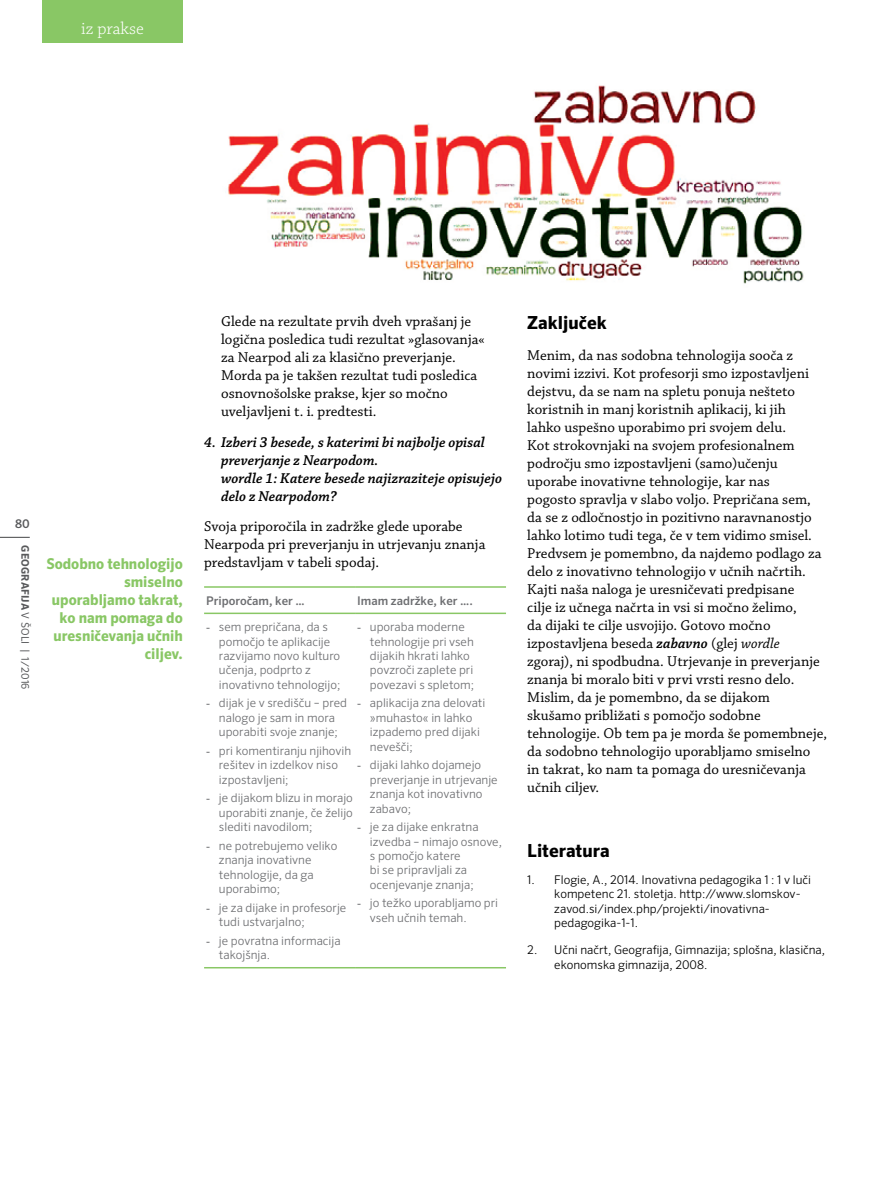
<style>
.page{position:relative;width:893px;height:1191px;background:#fff}
.page>*{position:absolute;margin:0;border:0;box-sizing:border-box;transform-origin:0 0}
.t1{font:700 18px "Sero Pro";color:#000}
.t2{font:300 18px "Chaparral Pro";color:#fff}
.t3{font:15px/18px "Chaparral Pro";color:#000}
.t4{font:italic 600 15px/18px "Chaparral Pro";color:#000}
.t5{font:700 15px/18px "Sero Pro";color:#89c765;text-align:right;scale:.96 1}
.t6{font:300 12px/14.4px "Sero Pro";color:#6d6e71}
.t7{font:300 12px/14.4px "Sero Pro";color:#000}
.t8{font:500 12px "Sero Pro";color:#6d6e71}
.t9{font:500 12px "Sero Pro";color:#58595b}
.t10{font:10.5px "Sero Pro";color:#58595b}
.s1{font-weight:700}
.s2{font-family:"Times New Roman";font-weight:400}
.s3{font-weight:600;font-style:italic}
.s4{font-style:italic}
</style>
<div class="page">
<hr style="left:204px;top:586px;width:151px;height:2px;background:#89c765">
<hr style="left:355px;top:586px;width:151px;height:2px;background:#89c765">
<hr style="left:204px;top:612px;width:151px;height:2px;background:#89c765">
<hr style="left:355px;top:612px;width:151px;height:2px;background:#89c765">
<hr style="left:204px;top:967px;width:151px;height:1px;background:#89c765">
<hr style="left:355px;top:967px;width:151px;height:1px;background:#89c765">
<img style="left:228px;top:85px;width:576px;height:199px">
<hr style="left:0;top:537px;width:30px;height:1px;background:#58595b">
<div style="left:43px;top:0;width:140px;height:43px;background:#89c765"></div>
<p class="t2" style="left:81px;top:18px;width:64px">iz prakse</p>
<p class="t9" style="left:15px;top:516px;width:16px">80</p>
<p class="t10" style="left:32px;top:545px;width:146px;rotate:90deg"><span class="s1">Geografija</span> v šoli | 1/2016</p>
<p class="t5" style="left:46px;top:555px;width:144px">Sodobno tehnologijo smiselno uporabljamo takrat, ko nam pomaga do uresničevanja učnih ciljev.</p>
<p class="t3" style="left:221px;top:313px;width:265px">Glede na rezultate prvih dveh vprašanj je logična posledica tudi rezultat »glasovanja« za Nearpod ali za klasično preverjanje.<br>Morda pa je takšen rezultat tudi posledica osnovnošolske prakse, kjer so močno uveljavljeni t. i. predtesti.</p>
<p class="t4" style="left:221px;top:433px;width:283px;text-indent:-17px">4. Izberi 3 besede, s katerimi bi najbolje opisal preverjanje z Nearpodom.<br>wordle 1: Katere besede najizraziteje opisujejo delo z Nearpodom?</p>
<p class="t3" style="left:204px;top:518px;width:283px">Svoja priporočila in zadržke glede uporabe<br>Nearpoda pri preverjanju in utrjevanju znanja predstavljam v tabeli spodaj.</p>
<p class="t8" style="left:206px;top:593px;width:100px">Priporočam, ker …</p>
<p class="t8" style="left:357px;top:593px;width:117px">Imam zadržke, ker ….</p>
<p class="t6" style="left:219px;top:619px;width:123px;text-indent:-13px"><span class="s2">-</span> sem prepričana, da s pomočjo te aplikacije razvijamo novo kulturo učenja, podprto z inovativno tehnologijo;</p>
<p class="t6" style="left:206px;top:696px;width:142px;text-align:center"><span class="s2">-</span> dijak je v središču – pred nalogo je sam in mora uporabiti svoje znanje;</p>
<p class="t6" style="left:219px;top:743px;width:134px;text-indent:-13px"><span class="s2">-</span> pri komentiranju njihovih rešitev in izdelkov niso izpostavljeni;</p>
<p class="t6" style="left:219px;top:791px;width:135px;text-align:justify;text-indent:-13px"><span class="s2">-</span> je dijakom blizu in morajo uporabiti znanje, če želijo slediti navodilom;</p>
<p class="t6" style="left:219px;top:838px;width:120px;text-indent:-13px"><span class="s2">-</span> ne potrebujemo veliko znanja inovativne tehnologije, da ga uporabimo;</p>
<p class="t6" style="left:219px;top:900px;width:129px;text-indent:-13px"><span class="s2">-</span> je za dijake in profesorje tudi ustvarjalno;</p>
<p class="t6" style="left:219px;top:933px;width:123px;text-indent:-13px"><span class="s2">-</span> je povratna informacija takojšnja.</p>
<p class="t6" style="left:370px;top:619px;width:106px;text-indent:-13px"><span class="s2">-</span> uporaba moderne tehnologije pri vseh dijakih hkrati lahko povzroči zaplete pri povezavi s spletom;</p>
<p class="t6" style="left:370px;top:696px;width:117px;text-indent:-13px"><span class="s2">-</span> aplikacija zna delovati »muhasto« in lahko izpademo pred dijaki nevešči;</p>
<p class="t6" style="left:370px;top:757px;width:129px;text-indent:-13px"><span class="s2">-</span> dijaki lahko dojamejo preverjanje in utrjevanje znanja kot inovativno zabavo;</p>
<p class="t6" style="left:370px;top:819px;width:134px;text-indent:-13px"><span class="s2">-</span> je za dijake enkratna izvedba – nimajo osnove, s pomočjo katere<br>bi se pripravljali za ocenjevanje znanja;</p>
<p class="t6" style="left:370px;top:896px;width:130px;text-indent:-13px"><span class="s2">-</span> jo težko uporabljamo pri vseh učnih temah.</p>
<p class="t1" style="left:527px;top:311px;width:81px">Zaključek</p>
<p class="t3" style="left:527px;top:346px;width:301px">Menim, da nas sodobna tehnologija sooča z novimi izzivi. Kot profesorji smo izpostavljeni dejstvu, da se nam na spletu ponuja nešteto koristnih in manj koristnih aplikacij, ki jih<br>lahko uspešno uporabimo pri svojem delu.<br>Kot strokovnjaki na svojem profesionalnem področju smo izpostavljeni (samo)učenju uporabe inovativne tehnologije, kar nas<br>pogosto spravlja v slabo voljo. Prepričana sem, da se z odločnostjo in pozitivno naravnanostjo lahko lotimo tudi tega, če v tem vidimo smisel.<br>Predvsem je pomembno, da najdemo podlago za delo z inovativno tehnologijo v učnih načrtih.<br>Kajti naša naloga je uresničevati predpisane<br>cilje iz učnega načrta in vsi si močno želimo,<br>da dijaki te cilje usvojijo. Gotovo močno izpostavljena beseda <span class="s3">zabavno</span> (glej <span class="s4">wordle </span>zgoraj), ni spodbudna. Utrjevanje in preverjanje znanja bi moralo biti v prvi vrsti resno delo.<br>Mislim, da je pomembno, da se dijakom skušamo približati s pomočjo sodobne tehnologije. Ob tem pa je morda še pomembneje, da sodobno tehnologijo uporabljamo smiselno<br>in takrat, ko nam ta pomaga do uresničevanja učnih ciljev.</p>
<p class="t1" style="left:527px;top:839px;width:84px">Literatura</p>
<p class="t7" style="left:554px;top:872px;width:258px;text-indent:-27px">1. Flogie, A., 2014. I novativna pedagogika 1 : 1 v luči kompetenc 21. stoletja. http://www.slomskov&shy;zavod.si/index.php/projekti/inovativna&shy;pedagogika-1-1.</p>
<p class="t7" style="left:554px;top:942px;width:272px;text-indent:-27px">2. Učni načrt, Geografija, Gimnazija; splošna, klasična, ekonomska gimnazija, 2008.</p>
</div>
